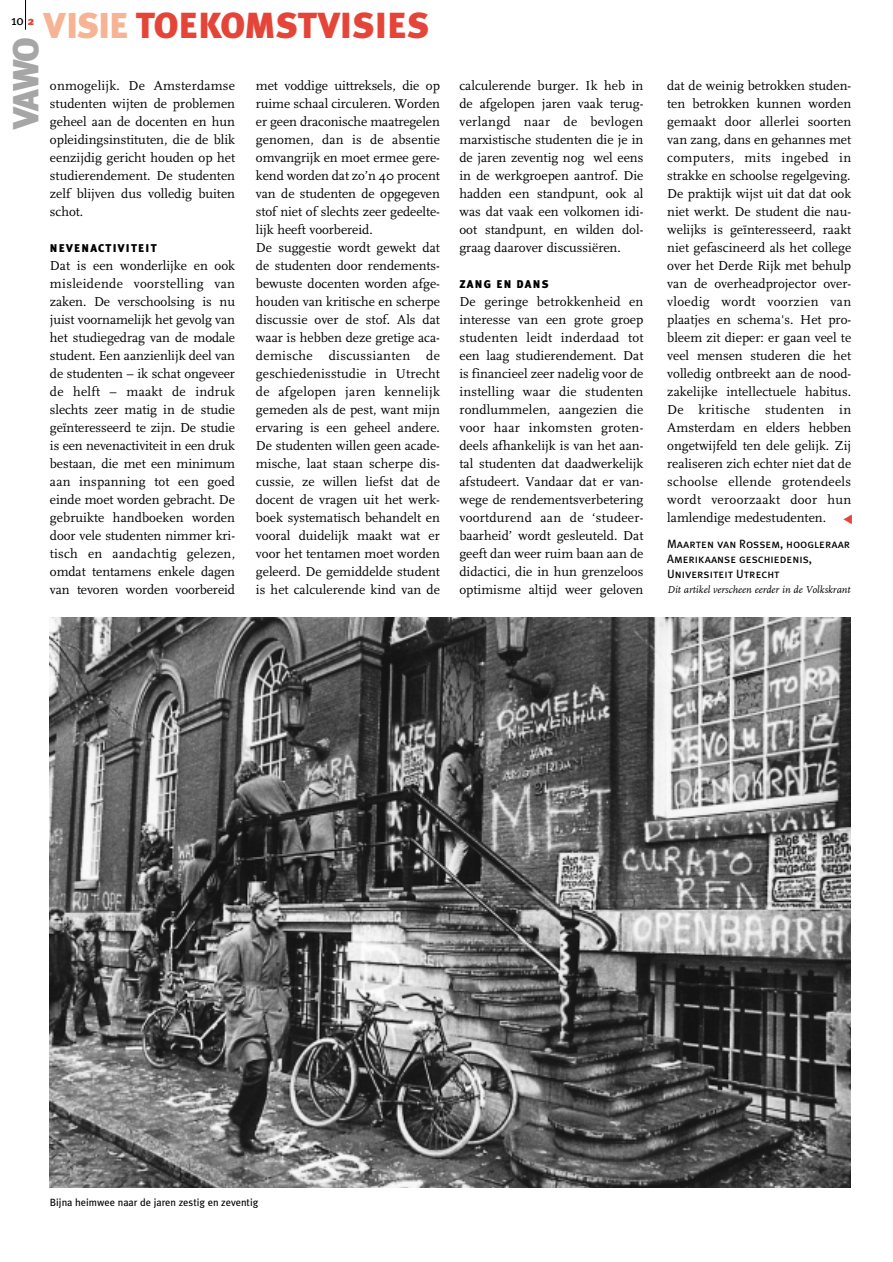
<style>
.page{position:relative;width:893px;height:1262px;background:#fff}
.page>*{position:absolute;margin:0;border:0;box-sizing:border-box;transform-origin:0 0}
.t1{font:900 36.3px "Meta Plus";color:#e54538}
.t2{font:900 36.3px "Meta Plus";color:#a6a6a6}
.t3{font:13.5px/18px "FF Scala";color:#000;text-align:justify}
.t4{font:13.5px "Meta Plus";color:#000}
.t5{font:12px/15px "Meta Plus Book Caps";color:#000}
.t6{font:900 11.25px "Meta Plus";letter-spacing:.11em;color:#000}
.t7{font:italic 10.5px "FF Scala";color:#000}
.t8{font:10.5px "Meta Plus";color:#000}
.s1{font-size:36px;color:#f6b494}
.s2{font-weight:900;font-size:11.7px;color:#e54538}
</style>
<div class="page">
<hr style="left:25px;top:0;width:1px;height:30px;background:#000">
<img style="left:50px;top:617px;width:800px;height:570px">
<h1 class="t1" style="left:44px;top:12px;width:387px"><span class="s1">VISIE</span> TOEKOMSTVISIES</h1>
<p class="t4" style="left:11px;top:15px;width:24px">10 <span class="s2">2</span></p>
<h1 class="t2" style="left:12px;top:129px;width:93px;rotate:-90deg">VAWO</h1>
<p class="t3" style="left:256px;top:78px;width:185px;text-align:left">met voddige uittreksels, die op ruime schaal circuleren. Worden er geen draconische maatregelen genomen, dan is de absentie omvangrijk en moet ermee gere&shy;kend worden dat zo’n 40 procent van de studenten de opgegeven stof niet of slechts zeer gedeelte&shy;lijk heeft voorbereid.<br>De suggestie wordt gewekt dat de studenten door rendements&shy;bewuste docenten worden afge&shy;houden van kritische en scherpe discussie over de stof. Als dat waar is hebben deze gretige aca&shy;demische discussianten de geschiedenisstudie in Utrecht de afgelopen jaren kennelijk gemeden als de pest, want mijn ervaring is een geheel andere.<br>De studenten willen geen acade&shy;mische, laat staan scherpe dis&shy;cussie, ze willen liefst dat de docent de vragen uit het werk&shy;boek systematisch behandelt en vooral duidelijk maakt wat er voor het tentamen moet worden geleerd. De gemiddelde student is het calculerende kind van de</p>
<p class="t3" style="left:459px;top:78px;width:185px">calculerende burger. Ik heb in de afgelopen jaren vaak terug&shy;verlangd naar de bevlogen marxistische studenten die je in de jaren zeventig nog wel eens in de werkgroepen aantrof. Die hadden een standpunt, ook al was dat vaak een volkomen idi&shy;oot standpunt, en wilden dol&shy;graag daarover discussiëren.</p>
<p class="t3" style="left:50px;top:78px;width:187px">onmogelijk. De Amsterdamse studenten wijten de problemen geheel aan de docenten en hun opleidingsinstituten, die de blik eenzijdig gericht houden op het studierendement. De studenten zelf blijven dus volledig buiten schot.</p>
<p class="t6" style="left:50px;top:244px;width:108px">NEVENACTIVITEIT</p>
<p class="t3" style="left:50px;top:258px;width:187px">Dat is een wonderlijke en ook misleidende voorstelling van zaken. De verschoolsing is nu juist voornamelijk het gevolg van het studiegedrag van de modale student. Een aanzienlijk deel van de studenten – ik schat ongeveer de helft – maakt de indruk slechts zeer matig in de studie geïnteresseerd te zijn. De studie is een nevenactiviteit in een druk bestaan, die met een minimum aan inspanning tot een goed einde moet worden gebracht. De gebruikte handboeken worden door vele studenten nimmer kri&shy;tisch en aandachtig gelezen, omdat tentamens enkele dagen van tevoren worden voorbereid</p>
<p class="t6" style="left:459px;top:280px;width:91px">ZANG EN DANS</p>
<p class="t3" style="left:459px;top:294px;width:185px">De geringe betrokkenheid en interesse van een grote groep studenten leidt inderdaad tot een laag studierendement. Dat is financieel zeer nadelig voor de instelling waar die studenten rondlummelen, aangezien die voor haar inkomsten groten&shy;deels afhankelijk is van het aan&shy;tal studenten dat daadwerkelijk afstudeert. Vandaar dat er van&shy;wege de rendementsverbetering voortdurend aan de ‘studeer&shy;baarheid’ wordt gesleuteld. Dat geeft dan weer ruim baan aan de didactici, die in hun grenzeloos optimisme altijd weer geloven</p>
<p class="t3" style="left:667px;top:78px;width:185px">dat de weinig betrokken studen&shy;ten betrokken kunnen worden gemaakt door allerlei soorten van zang, dans en gehannes met computers, mits ingebed in strakke en schoolse regelgeving.<br>De praktijk wijst uit dat dat ook niet werkt. De student die nau&shy;welijks is geïnteresseerd, raakt niet gefascineerd als het college over het Derde Rijk met behulp van de overheadprojector over&shy;vloedig wordt voorzien van plaatjes en schema's. Het pro&shy;bleem zit dieper: er gaan veel te veel mensen studeren die het volledig ontbreekt aan de nood&shy;zakelijke intellectuele habitus.<br>De kritische studenten in Amsterdam en elders hebben ongetwijfeld ten dele gelijk. Zij realiseren zich echter niet dat de schoolse ellende grotendeels wordt veroorzaakt door hun lamlendige medestudenten.</p>
<p class="t5" style="left:667px;top:536px;width:185px">Maarten van Rossem, hoogleraar<br>Amerikaanse geschiedenis,<br>Universiteit Utrecht</p>
<p class="t7" style="left:667px;top:585px;width:185px">Dit artikel verscheen eerder in de Volkskrant</p>
<p class="t8" style="left:50px;top:1199px;width:210px">Bijna heimwee naar de jaren zestig en zeventig</p>
</div>
